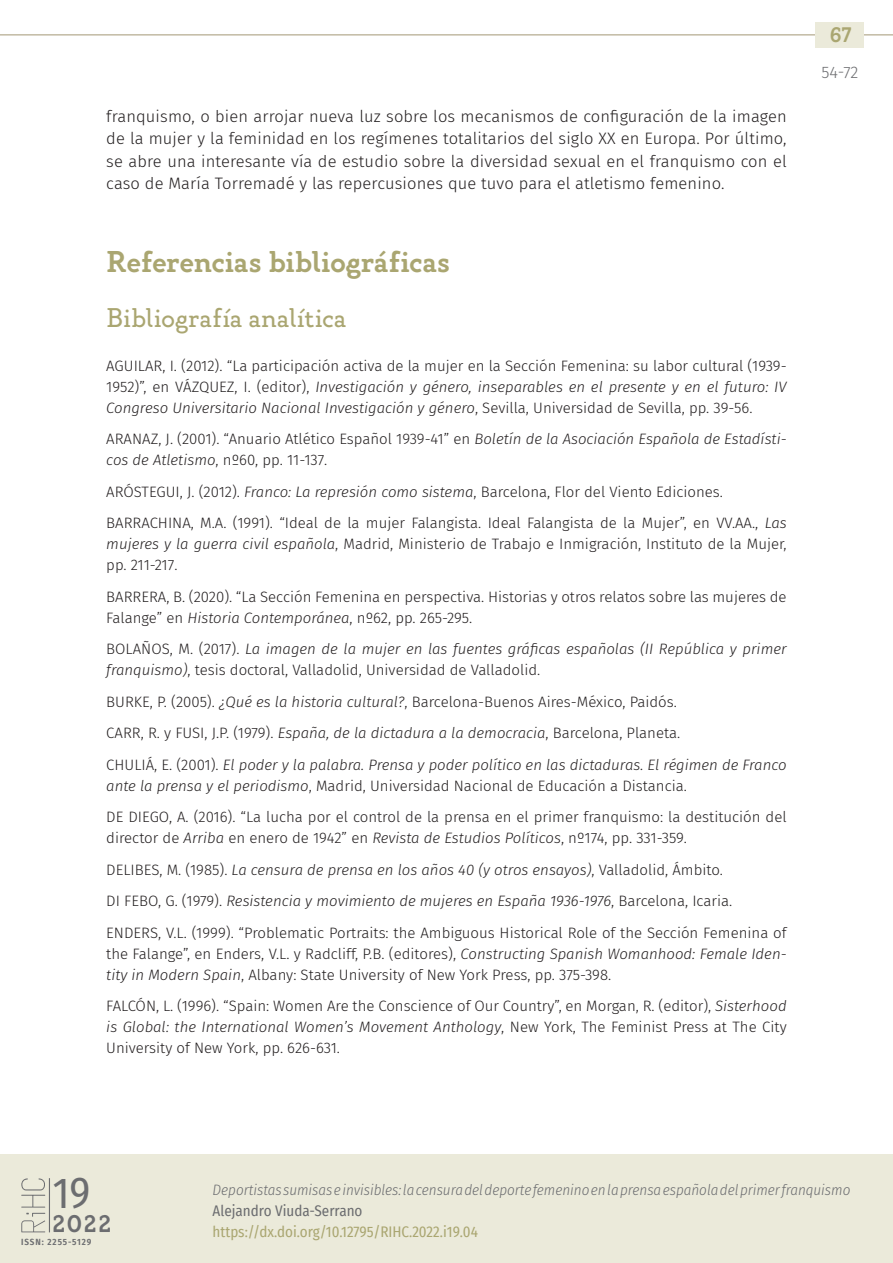
<style>
.page{position:relative;width:893px;height:1263px;background:#fff}
.page>*{position:absolute;margin:0;border:0;box-sizing:border-box;transform-origin:0 0}
.t1{font:43.2px "Fira Sans Condensed";color:#6c6d70}
._40_enunc_1{font:600 30px "Gambero";color:#aaa671}
._41_enunc_2_tras{font:27px "Gambero";color:#aaa671}
.t2{font:600 24px "Gambero";color:#6c6d70}
.t3{font:600 21px "Gambero";color:#aaa671}
._00_bsc{font:300 16.5px/22.5px "Fira Sans";letter-spacing:.01em;color:#231f20;text-align:justify}
.t4{font:300 16.5px "Fira Sans";color:#6c6d70}
._80_bibliografía{font:300 15px/21px "Fira Sans";color:#231f20;text-align:justify}
._80_bibliografía-2{font:italic 300 15px/21px "Fira Sans";color:#231f20}
.t5{font:italic 300 15px "Fira Sans Condensed";color:#6c6d70}
.t6{font:15px "Fira Sans Condensed";color:#aaa671}
.t7{font:15px "Fira Sans Condensed";color:#6c6d70}
.t8{font:600 9px "Fira Sans Condensed";letter-spacing:.1em;color:#6c6d70}
.s1{font-style:italic}
.s2{font-style:normal}
</style>
<div class="page">
<hr style="left:0;top:34px;width:893px;height:1px;background:#aea385">
<div style="left:816px;top:22px;width:48px;height:26px;background:#ebeada"></div>
<div style="left:0;top:1154px;width:893px;height:109px;background:#ebeada"></div>
<hr style="left:49px;top:1178px;width:1px;height:54px;background:#6c6d70">
<svg style="left:21px;top:1178px;width:24px;height:29px"></svg>
<svg style="left:21px;top:1213px;width:24px;height:19px"></svg>
<h3 class="t3" style="left:830px;top:22px;width:23px">67</h3>
<p class="_00_bsc" style="left:106px;top:105px;width:682px">franquismo, o bien arrojar nueva luz sobre los mecanismos de configuración de la imagen de la mujer y la feminidad en los regímenes totalitarios del siglo XX en Europa. Por último, se abre una interesante vía de estudio sobre la diversidad sexual en el franquismo con el caso de María Torremadé y las repercusiones que tuvo para el atletismo femenino.</p>
<p class="_40_enunc_1" style="left:106px;top:243px;width:345px">Referencias bibliográficas</p>
<p class="_41_enunc_2_tras" style="left:106px;top:302px;width:242px">Bibliografía analítica</p>
<p class="_80_bibliografía" style="left:106px;top:355px;width:682px">AGUILAR, I. (2012). “La participació n activa de la mujer en la Secció n Femenina: su labor cultural (1939- 1952)”, en VÁZQUEZ, I. (editor), <span class="s1">Investigación y género, inseparables en el presente y en el futuro: IV Congreso Universitario Nacional Investigación y género</span>, Sevilla, Universidad de Sevilla, pp. 39-56.</p>
<p class="_80_bibliografía" style="left:106px;top:428px;width:682px">ARANAZ, J. (2001). “Anuario Atlético Español 1939-41” en <span class="s1">Boletín de la Asociación Española de Estadísti&shy;cos de Atletismo</span>, nº60, pp. 11-137.</p>
<p class="_80_bibliografía" style="left:106px;top:481px;width:618px">ARÓSTEGUI, J. (2012). <span class="s1">Franco: La represión como sistema</span>, Barcelona, Flor del Viento Ediciones.</p>
<p class="_80_bibliografía" style="left:106px;top:512px;width:682px">BARRACHINA, M.A. (1991). “Ideal de la mujer Falangista. Ideal Falangista de la Mujer”, en VV.AA., <span class="s1">Las mujeres y la guerra civil española</span>, Madrid, Ministerio de Trabajo e Inmigración, Instituto de la Mujer, pp. 211-217.</p>
<p class="_80_bibliografía" style="left:106px;top:586px;width:682px">BARRERA, B. (2020). “La Sección Femenina en perspectiva. Historias y otros relatos sobre las mujeres de<br>Falange” en <span class="s1">Historia Contemporánea</span>, nº62, pp. 265-295.</p>
<p class="_80_bibliografía-2" style="left:106px;top:638px;width:682px"><span class="s2">BOLAÑOS, M. (2017).</span> La imagen de la mujer en las fuentes gráficas españolas (II República y primer franquismo)<span class="s2">, tesis doctoral, Valladolid, Universidad de Valladolid.</span></p>
<p class="_80_bibliografía" style="left:106px;top:691px;width:572px">BURKE, P. (2005). <span class="s1">¿Qué es la historia cultural?</span>, Barcelona-Buenos Aires-México, Paidós.</p>
<p class="_80_bibliografía" style="left:106px;top:722px;width:575px">CARR, R. y FUSI, J.P. (1979). <span class="s1">España, de la dictadura a la democracia</span>, Barcelona, Planeta.</p>
<p class="_80_bibliografía-2" style="left:106px;top:754px;width:682px"><span class="s2">CHULIÁ, E. (2001).</span> El poder y la palabra. Prensa y poder político en las dictaduras. El régimen de Franco ante la prensa y el periodismo<span class="s2">, Madrid, Universidad Nacional de Educación a Distancia.</span></p>
<p class="_80_bibliografía" style="left:106px;top:806px;width:682px">DE DIEGO, A. (2016). “La lucha por el control de la prensa en el primer franquismo: la destitución del director de <span class="s1">Arriba</span> en enero de 1942” en <span class="s1">Revista de Estudios Políticos</span>, nº174, pp. 331-359.</p>
<p class="_80_bibliografía-2" style="left:106px;top:859px;width:618px"><span class="s2">DELIBES, M. (1985).</span> La censura de prensa en los años 40 (y otros ensayos)<span class="s2">, Valladolid, Ámbito.</span></p>
<p class="_80_bibliografía-2" style="left:106px;top:890px;width:627px"><span class="s2">DI FEBO, G. (1979).</span> Resistencia y movimiento de mujeres en España 1936-1976<span class="s2">, Barcelona, Icaria.</span></p>
<p class="_80_bibliografía" style="left:106px;top:922px;width:682px">ENDERS, V.L. (1999). “Problematic Portraits: the Ambiguous Historical Role of the Secció n Femenina of the Falange”, en Enders, V.L. y Radcliff, P.B. (editores), <span class="s1">Constructing Spanish Womanhood: Female Iden&shy;tity in Modern Spain</span>, Albany: State University of New York Press, pp. 375-398.</p>
<p class="_80_bibliografía" style="left:106px;top:995px;width:682px">FALCÓN, L. (1996). “Spain: Women Are the Conscience of Our Country”, en Morgan, R. (editor), <span class="s1">Sisterhood is Global: the International Women’s Movement Anthology</span>, New York, The Feminist Press at The City University of New York, pp. 626-631.</p>
<p class="t4" style="left:821px;top:60px;width:38px">54-72</p>
<h1 class="t1" style="left:53px;top:1160px;width:39px">19</h1>
<h3 class="t2" style="left:53px;top:1209px;width:60px">2022</h3>
<p class="t8" style="left:21px;top:1234px;width:71px">ISSN: 2255-5129</p>
<p class="t5" style="left:213px;top:1179px;width:639px">Deportistas sumisas e invisibles: la censura del deporte femenino en la prensa española del primer franquismo</p>
<p class="t7" style="left:213px;top:1199px;width:151px">Alejandro Viuda-Serrano</p>
<p class="t6" style="left:213px;top:1220px;width:267px">https://dx.doi.org/10.12795/RIHC.2022.i19.04</p>
</div>
